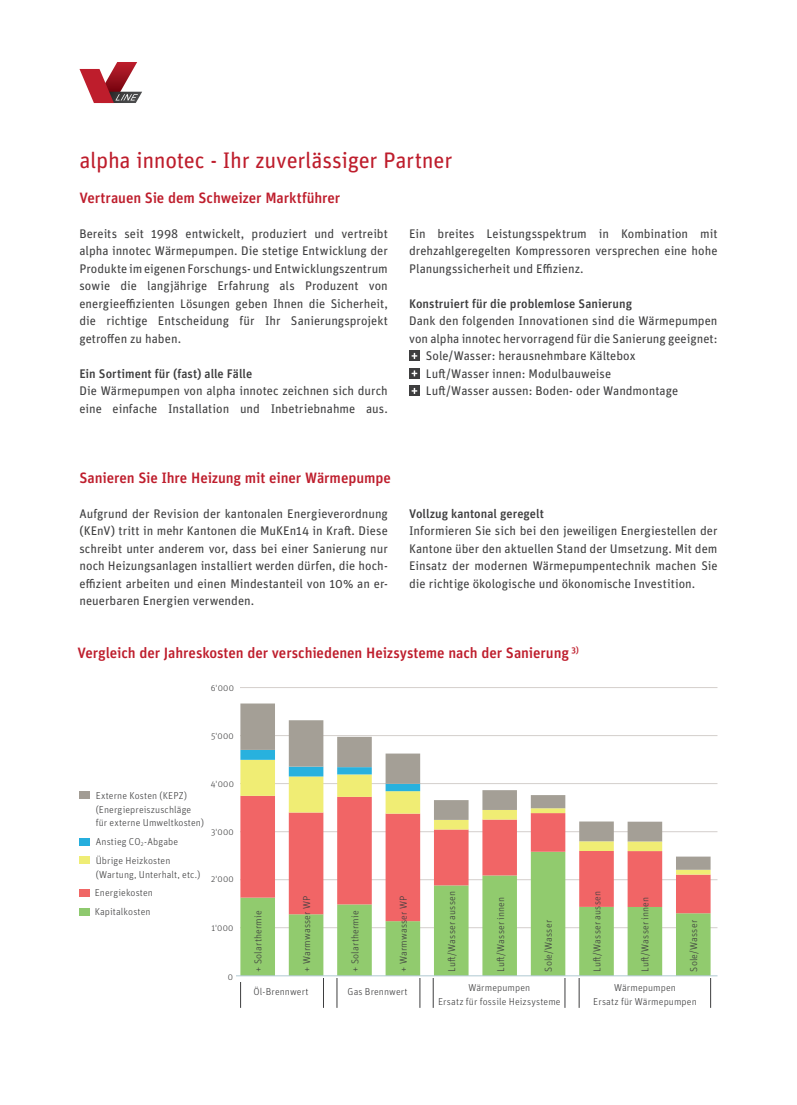
<style>
.page{position:relative;width:797px;height:1105px;background:#fff}
.page>*{position:absolute;margin:0;border:0;box-sizing:border-box;transform-origin:0 0}
.t1{font:22.5px "Unit Rounded Pro";letter-spacing:-.015em;color:#be1d2c}
.t2{font:500 15px "Unit Pro";letter-spacing:-.005em;color:#be1d2c}
.t3{font:12.5px/17.5px "Unit Pro";color:#3e3e3f;text-align:justify}
.t4{font:500 12.5px "Unit Pro";color:#3e3e3f}
.t5{font:300 10px/13.8px "Unit Pro";letter-spacing:.01em;color:#3e3e3f}
.t6{font:300 8.75px "Unit Pro";letter-spacing:.03em;color:#3e3e3f}
.t7{font:6.38px "Calibri";color:#548091}
.s1{font-family:"Unit Pro";font-weight:300;font-size:8.75px;color:#3e3e3f}
</style>
<div class="page">
<hr style="left:240px;top:975px;width:1px;height:33px;background:#3e3e3f">
<hr style="left:323px;top:975px;width:1px;height:33px;background:#3e3e3f">
<hr style="left:337px;top:975px;width:1px;height:33px;background:#3e3e3f">
<hr style="left:420px;top:975px;width:1px;height:33px;background:#3e3e3f">
<hr style="left:564px;top:975px;width:1px;height:33px;background:#3e3e3f">
<hr style="left:433px;top:975px;width:1px;height:33px;background:#3e3e3f">
<hr style="left:579px;top:975px;width:1px;height:33px;background:#3e3e3f">
<hr style="left:710px;top:975px;width:1px;height:33px;background:#3e3e3f">
<div style="left:213px;top:970px;width:34px;height:12px;background:#fff"></div>
<div style="left:236px;top:685px;width:484px;height:292px;background:#fff"></div>
<hr style="left:236px;top:687px;width:481px;height:1px;background:#c2bbb7">
<hr style="left:236px;top:735px;width:481px;height:1px;background:#c2bbb7">
<hr style="left:236px;top:783px;width:481px;height:1px;background:#c2bbb7">
<hr style="left:236px;top:831px;width:481px;height:1px;background:#c2bbb7">
<hr style="left:236px;top:879px;width:481px;height:1px;background:#c2bbb7">
<hr style="left:236px;top:927px;width:481px;height:1px;background:#c2bbb7">
<svg style="left:240px;top:921px;width:470px;height:54px;fill:#91cb6e"></svg>
<svg style="left:240px;top:875px;width:470px;height:46px"></svg>
<svg style="left:240px;top:870px;width:470px;height:5px;fill:#f16566"></svg>
<svg style="left:240px;top:703px;width:470px;height:167px"></svg>
<hr style="left:236px;top:975px;width:481px;height:1px;background:#afc8d1">
<div style="left:409px;top:351px;width:11px;height:10px;background:#3e3e3f"></div>
<svg style="left:411px;top:353px;width:6px;height:6px"></svg>
<div style="left:409px;top:368px;width:11px;height:11px;background:#3e3e3f"></div>
<svg style="left:411px;top:370px;width:6px;height:6px"></svg>
<div style="left:409px;top:386px;width:11px;height:10px;background:#3e3e3f"></div>
<svg style="left:411px;top:388px;width:6px;height:6px"></svg>
<svg style="left:79px;top:62px;width:63px;height:41px"></svg>
<div style="left:79px;top:792px;width:11px;height:7px;background:#a29c94"></div>
<div style="left:79px;top:838px;width:11px;height:7px;background:#26aedd"></div>
<div style="left:79px;top:857px;width:11px;height:7px;background:#efed75"></div>
<div style="left:79px;top:889px;width:11px;height:7px;background:#f06665"></div>
<div style="left:79px;top:908px;width:11px;height:7px;background:#8ec96e"></div>
<div style="left:205px;top:922px;width:34px;height:12px;background:#fff"></div>
<div style="left:205px;top:873px;width:34px;height:12px;background:#fff"></div>
<div style="left:205px;top:826px;width:34px;height:12px;background:#fff"></div>
<div style="left:205px;top:778px;width:34px;height:12px;background:#fff"></div>
<div style="left:205px;top:729px;width:34px;height:12px;background:#fff"></div>
<div style="left:205px;top:681px;width:34px;height:12px;background:#fff"></div>
<h1 class="t1" style="left:79px;top:145px;width:374px">alpha innotec - Ihr zuverlässiger Partner</h1>
<p class="t2" style="left:79px;top:187px;width:262px">Vertrauen Sie dem Schweizer Marktführer</p>
<p class="t3" style="left:79px;top:224px;width:310px">Bereits seit 1998 entwickelt, produziert und vertreibt alpha innotec Wärmepumpen. Die stetige Entwicklung der Produkte im eigenen Forschungs- und Entwicklungszentrum sowie die langjährige Erfahrung als Produzent von energieeffizienten Lösungen geben Ihnen die Sicherheit, die richtige Entscheidung für Ihr Sanierungsprojekt getroffen zu haben.</p>
<p class="t4" style="left:79px;top:365px;width:174px">Ein Sortiment für (fast) alle Fälle</p>
<p class="t3" style="left:79px;top:382px;width:310px">Die Wärmepumpen von alpha innotec zeichnen sich durch eine einfache Installation und Inbetriebnahme aus.</p>
<p class="t3" style="left:409px;top:224px;width:310px">Ein breites Leistungsspektrum in Kombination mit drehzahlgeregelten Kompressoren versprechen eine hohe Planungssicherheit und Effizienz.</p>
<p class="t4" style="left:409px;top:295px;width:224px">Konstruiert für die problemlose Sanierung</p>
<p class="t3" style="left:409px;top:312px;width:310px">Dank den folgenden Innovationen sind die Wärmepumpen</p>
<p class="t3" style="left:409px;top:329px;width:310px">von alpha innotec hervorragend für die Sanierung geeignet:</p>
<p class="t3" style="left:426px;top:347px;width:211px">Sole/Wasser: herausnehmbare Kältebox</p>
<p class="t3" style="left:426px;top:364px;width:187px">Luft/Wasser innen: Modulbauweise</p>
<p class="t3" style="left:426px;top:382px;width:254px">Luft/Wasser aussen: Boden- oder Wandmontage</p>
<p class="t2" style="left:79px;top:467px;width:313px">Sanieren Sie Ihre Heizung mit einer Wärmepumpe</p>
<p class="t3" style="left:79px;top:504px;width:310px">Aufgrund der Revision der kantonalen Energieverordnung (KEnV) tritt in mehr Kantonen die MuKEn14 in Kraft. Diese schreibt unter anderem vor, dass bei einer Sanierung nur noch Heizungsanlagen installiert werden dürfen, die hoch&shy;effizient arbeiten und einen Mindestanteil von 10% an er&shy;neuerbaren Energien verwenden.</p>
<p class="t4" style="left:409px;top:505px;width:136px">Vollzug kantonal geregelt</p>
<p class="t3" style="left:409px;top:522px;width:310px">Informieren Sie sich bei den jeweiligen Energiestellen der Kantone über den aktuellen Stand der Umsetzung. Mit dem Einsatz der modernen Wärmepumpentechnik machen Sie die richtige ökologische und ökonomische Investition.</p>
<p class="t2" style="left:77px;top:642px;width:503px">Vergleich der Jahreskosten der verschiedenen Heizsysteme nach der Sanierung <sup>3)</sup></p>
<p class="t6" style="left:211px;top:682px;width:25px">6'000</p>
<p class="t7" style="left:209px;top:683px;width:16px">6'000</p>
<p class="t6" style="left:211px;top:730px;width:24px">5'000</p>
<p class="t7" style="left:209px;top:731px;width:16px">5'000</p>
<p class="t6" style="left:211px;top:778px;width:24px">4'000</p>
<p class="t7" style="left:209px;top:779px;width:16px">4'000</p>
<p class="t5" style="left:96px;top:788px;width:110px">Externe Kosten (KEPZ) (Energiepreiszuschläge für externe Umweltkosten)</p>
<p class="t5" style="left:96px;top:832px;width:84px;line-height:18.8px">Anstieg CO<sub>2</sub>-Abgabe<br>Übrige Heizkosten</p>
<p class="t5" style="left:95px;top:864px;width:107px;line-height:18.8px">(Wartung, Unterhalt, etc.)<br>Energiekosten<br>Kapitalkosten</p>
<p class="t7" style="left:209px;top:827px;width:16px">3'000</p>
<p class="t6" style="left:211px;top:827px;width:24px">3'000</p>
<p class="t6" style="left:211px;top:874px;width:24px">2'000</p>
<p class="t7" style="left:209px;top:875px;width:16px">2'000</p>
<p class="t6" style="left:211px;top:923px;width:24px">1'000</p>
<p class="t7" style="left:209px;top:923px;width:16px">1'000</p>
<p class="t7" style="left:218px;top:971px;width:16px">- <span class="s1">0</span></p>
<p class="t5" style="left:251px;top:971px;width:63px;rotate:-90deg">+ Solarthermie</p>
<p class="t5" style="left:299px;top:971px;width:77px;rotate:-90deg">+ Warmwasser WP</p>
<p class="t5" style="left:348px;top:971px;width:63px;rotate:-90deg">+ Solarthermie</p>
<p class="t5" style="left:396px;top:971px;width:77px;rotate:-90deg">+ Warmwasser WP</p>
<p class="t5" style="left:444px;top:971px;width:82px;rotate:-90deg">Luft/Wasser aussen</p>
<p class="t5" style="left:493px;top:971px;width:76px;rotate:-90deg">Luft/Wasser innen</p>
<p class="t5" style="left:541px;top:971px;width:53px;rotate:-90deg">Sole/Wasser</p>
<p class="t5" style="left:590px;top:971px;width:82px;rotate:-90deg">Luft/Wasser aussen</p>
<p class="t5" style="left:638px;top:971px;width:76px;rotate:-90deg">Luft/Wasser innen</p>
<p class="t5" style="left:686px;top:971px;width:53px;rotate:-90deg">Sole/Wasser</p>
<p class="t5" style="left:253px;top:984px;width:57px">Öl-Brennwert</p>
<p class="t5" style="left:347px;top:984px;width:62px">Gas Brennwert</p>
<p class="t5" style="left:438px;top:980px;width:124px;text-align:center">Wärmepumpen<br>Ersatz für fossile Heizsysteme</p>
<p class="t5" style="left:593px;top:980px;width:105px;text-align:center">Wärmepumpen<br>Ersatz für Wärmepumpen</p>
</div>
